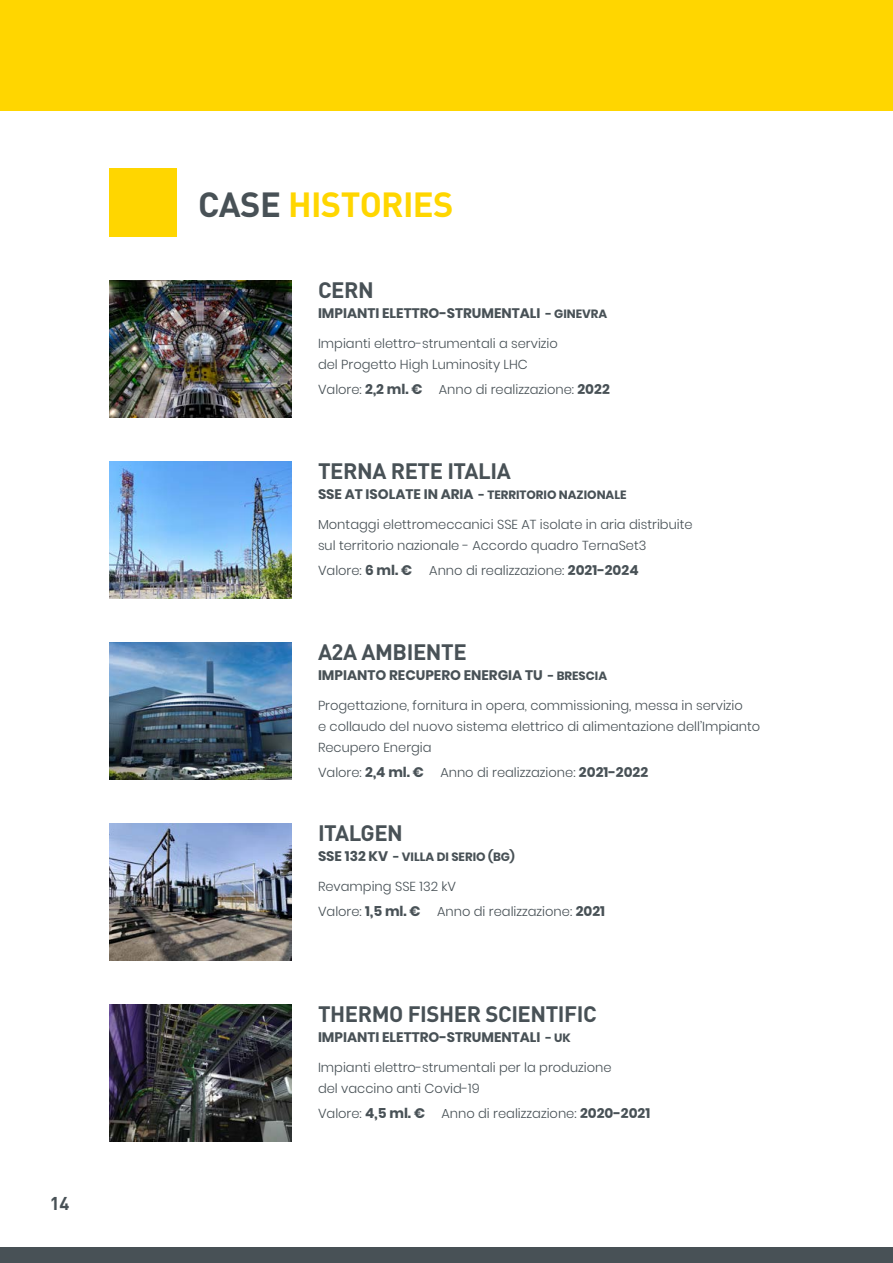
<style>
.page{position:relative;width:893px;height:1263px;background:#fff}
.page>*{position:absolute;margin:0;border:0;box-sizing:border-box;transform-origin:0 0}
.t1{font:700 34.5px "DIN";letter-spacing:-.02em;color:#ffd600}
.t2{font:700 22.05px "DIN";letter-spacing:-.02em;color:#485156}
.t3{font:700 18.3px "DIN";color:#485156}
.t4{font:700 13.8px "Poppins";color:#485156}
.t5{font:300 13.05px/21px "Poppins";color:#485156}
.t6{font:700 12px "Poppins";color:#485156}
.s1{color:#485156}
.s2{font-size:12px}
.s3{font-weight:700;font-size:13.8px}
.s4{font-size:13.8px}
</style>
<div class="page">
<img style="left:109px;top:823px;width:182px;height:137px">
<div style="left:109px;top:169px;width:67px;height:68px;background:#ffd600"></div>
<div style="left:0;top:0;width:893px;height:110px;background:#ffd600"></div>
<img style="left:109px;top:280px;width:182px;height:137px">
<img style="left:109px;top:461px;width:182px;height:137px">
<img style="left:109px;top:642px;width:182px;height:137px">
<img style="left:109px;top:1004px;width:182px;height:137px">
<div style="left:0;top:1247px;width:893px;height:16px;background:#485156"></div>
<h3 class="t3" style="left:50px;top:1191px;width:21px">14</h3>
<h1 class="t1" style="left:198px;top:182px;width:257px"><span class="s1">CASE</span> HISTORIES</h1>
<h2 class="t2" style="left:318px;top:276px;width:57px">CERN</h2>
<p class="t4" style="left:318px;top:305px;width:291px">IMPIANTI ELETTRO-STRUMENTALI <span class="s2">- GINEVRA</span></p>
<p class="t5" style="left:318px;top:333px;width:241px">Impianti elettro-strumentali a servizio del Progetto High Luminosity LHC</p>
<p class="t5" style="left:318px;top:379px;width:293px">Valore: <span class="s3">2,2 ml. €</span> Anno di realizzazione: <span class="s3">2022</span></p>
<h2 class="t2" style="left:318px;top:457px;width:194px">TERNA RETE ITALIA</h2>
<p class="t6" style="left:318px;top:488px;width:310px"><span class="s4">SSE AT ISOLATE IN ARIA</span> - TERRITORIO NAZIONALE</p>
<p class="t5" style="left:318px;top:514px;width:376px">Montaggi elettromeccanici SSE AT isolate in aria distribuite sul territorio nazionale - Accordo quadro TernaSet3</p>
<p class="t5" style="left:318px;top:560px;width:96px">Valore: <span class="s3">6 ml. €</span></p>
<p class="t5" style="left:429px;top:560px;width:211px">Anno di realizzazione: <span class="s3">2021-2024</span></p>
<h2 class="t2" style="left:318px;top:638px;width:150px">A2A AMBIENTE</h2>
<p class="t4" style="left:318px;top:667px;width:291px">IMPIANTO RECUPERO ENERGIA TU <span class="s2">- BRESCIA</span></p>
<p class="t5" style="left:318px;top:695px;width:444px">Progettazione, fornitura in opera, commissioning, messa in servizio<br>e collaudo del nuovo sistema elettrico di alimentazione dell’Impianto<br>Recupero Energia</p>
<p class="t5" style="left:318px;top:762px;width:332px">Valore: <span class="s3">2,4 ml. €</span> Anno di realizzazione: <span class="s3">2021-2022</span></p>
<h2 class="t2" style="left:318px;top:819px;width:86px">ITALGEN</h2>
<p class="t6" style="left:318px;top:850px;width:198px"><span class="s4">SSE 132 KV</span> - VILLA DI SERIO (BG)</p>
<p class="t5" style="left:318px;top:874px;width:289px;line-height:25.2px">Revamping SSE 132 kV<br>Valore: <span class="s3">1,5 ml. €</span> Anno di realizzazione: <span class="s3">2021</span></p>
<h2 class="t2" style="left:318px;top:1000px;width:280px">THERMO FISHER SCIENTIFIC</h2>
<p class="t4" style="left:318px;top:1029px;width:254px">IMPIANTI ELETTRO-STRUMENTALI <span class="s2">- UK</span></p>
<p class="t5" style="left:318px;top:1057px;width:295px">Impianti elettro-strumentali per la produzione del vaccino anti Covid-19</p>
<p class="t5" style="left:318px;top:1103px;width:334px">Valore: <span class="s3">4,5 ml. €</span> Anno di realizzazione: <span class="s3">2020-2021</span></p>
</div>
